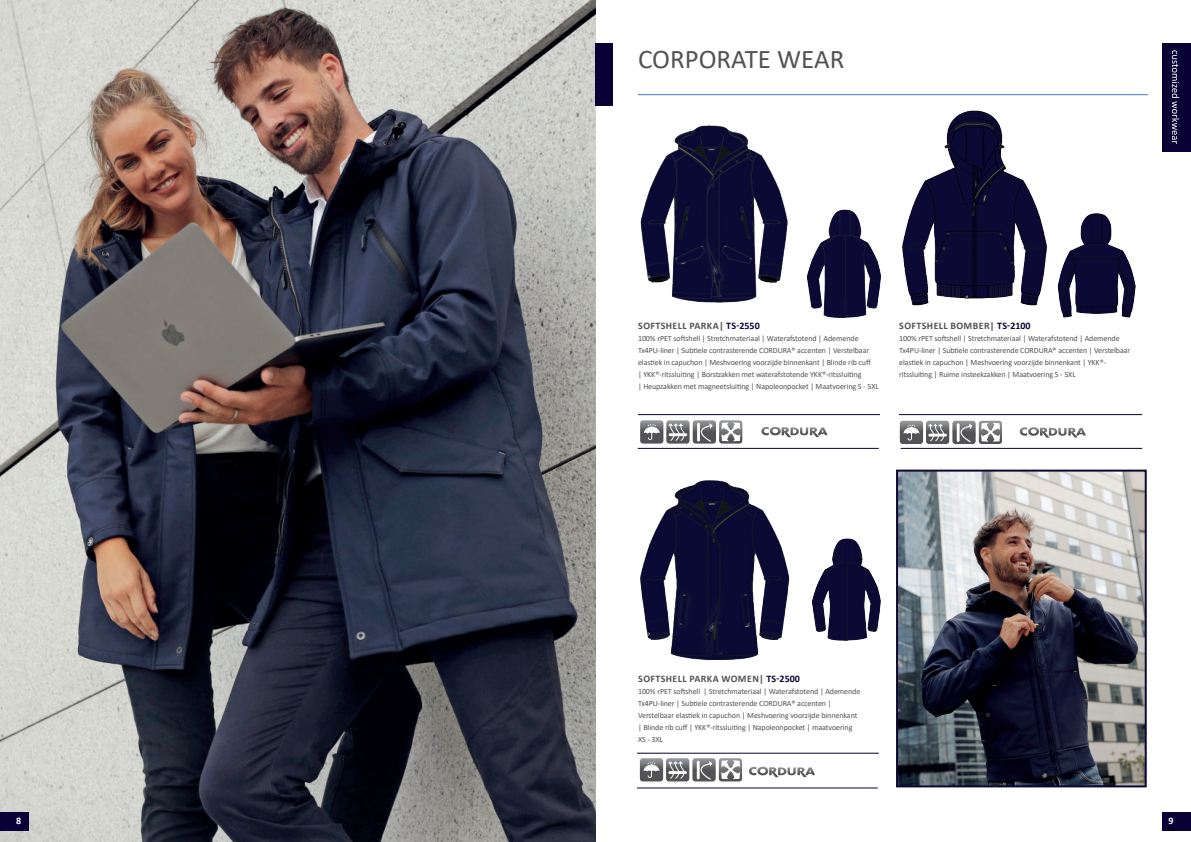
<style>
.page{position:relative;width:1191px;height:842px;background:#fff}
.page>*{position:absolute;margin:0;border:0;box-sizing:border-box;transform-origin:0 0}
.t1{font:27px "Calibri";color:#525254}
.t2{font:700 10px "Calibri";letter-spacing:.04em;color:#525254}
.t3{font:700 10px "Calibri";color:#fff}
.t4{font:8px/12px "Calibri";letter-spacing:-.01em;color:#525254}
.s1{color:#0d0734}
</style>
<div class="page">
<img style="left:0;top:0;width:595px;height:842px">
<div style="left:0;top:813px;width:29px;height:18px;background:#090135"></div>
<div style="left:1162px;top:813px;width:29px;height:18px;background:#090135"></div>
<div style="left:1162px;top:43px;width:29px;height:108px;background:#090135"></div>
<svg style="left:1171px;top:50px;width:8px;height:94px"></svg>
<hr style="left:638px;top:94px;width:510px;height:1px;background:#4379bd">
<img style="left:902px;top:110px;width:146px;height:196px">
<img style="left:1057px;top:213px;width:79px;height:105px">
<img style="left:640px;top:125px;width:148px;height:178px">
<img style="left:806px;top:209px;width:75px;height:109px">
<img style="left:640px;top:480px;width:150px;height:181px">
<img style="left:812px;top:538px;width:69px;height:103px">
<img style="left:899px;top:473px;width:244px;height:311px">
<div style="left:896px;top:470px;width:250px;height:317px;border:2px solid #0d0734"></div>
<hr style="left:638px;top:448px;width:240px;height:1px;background:#090135">
<hr style="left:638px;top:414px;width:242px;height:1px;background:#090135">
<svg style="left:640px;top:420px;width:102px;height:24px"></svg>
<svg style="left:761px;top:427px;width:47px;height:10px"></svg>
<hr style="left:900px;top:448px;width:242px;height:1px;background:#090135">
<svg style="left:900px;top:421px;width:102px;height:23px"></svg>
<svg style="left:1019px;top:427px;width:47px;height:11px"></svg>
<hr style="left:899px;top:414px;width:243px;height:1px;background:#090135">
<hr style="left:637px;top:787px;width:240px;height:1px;background:#090135">
<hr style="left:637px;top:753px;width:241px;height:1px;background:#090135">
<svg style="left:640px;top:758px;width:102px;height:23px"></svg>
<svg style="left:749px;top:767px;width:46px;height:10px"></svg>
<div style="left:595px;top:43px;width:17px;height:62px;background:#090135"></div>
<h1 class="t1" style="left:638px;top:40px;width:208px">CORPORATE WEAR</h1>
<p class="t2" style="left:638px;top:319px;width:123px">SOFTSHELL PARKA| <span class="s1">TS-2550</span></p>
<p class="t4" style="left:638px;top:332px;width:242px">100% rPET softshell | Stretchmateriaal | Waterafstotend | Ademende Tx4PU-liner | Subtiele contrasterende CORDURA® accenten | Verstelbaar elastiek in capuchon | Meshvoering voorzijde binnenkant | Blinde rib cuff<br>| YKK®-ritssluiting | Borstzakken met waterafstotende YKK®-ritssluiting<br>| Heupzakken met magneetsluiting | Napoleonpocket | Maatvoering S - 5XL</p>
<p class="t2" style="left:899px;top:319px;width:133px">SOFTSHELL BOMBER| <span class="s1">TS-2100</span></p>
<p class="t4" style="left:899px;top:332px;width:233px">100% rPET softshell | Stretchmateriaal | Waterafstotend | Ademende Tx4PU-liner | Subtiele contrasterende CORDURA® accenten | Verstelbaar elastiek in capuchon | Meshvoering voorzijde binnenkant | YKK®- ritssluiting | Ruime insteekzakken | Maatvoering S - 5XL</p>
<p class="t2" style="left:638px;top:672px;width:163px">SOFTSHELL PARKA WOMEN| <span class="s1">TS-2500</span></p>
<p class="t4" style="left:638px;top:685px;width:224px">100% rPET softshell | Stretchmateriaal | Waterafstotend | Ademende Tx4PU-liner | Subtiele contrasterende CORDURA® accenten | Verstelbaar elastiek in capuchon | Meshvoering voorzijde binnenkant | Blinde rib cuff | YKK®-ritssluiting | Napoleonpocket | maatvoering XS - 3XL</p>
<p class="t3" style="left:16px;top:813px;width:7px">8</p>
<p class="t3" style="left:1168px;top:813px;width:7px">9</p>
</div>
